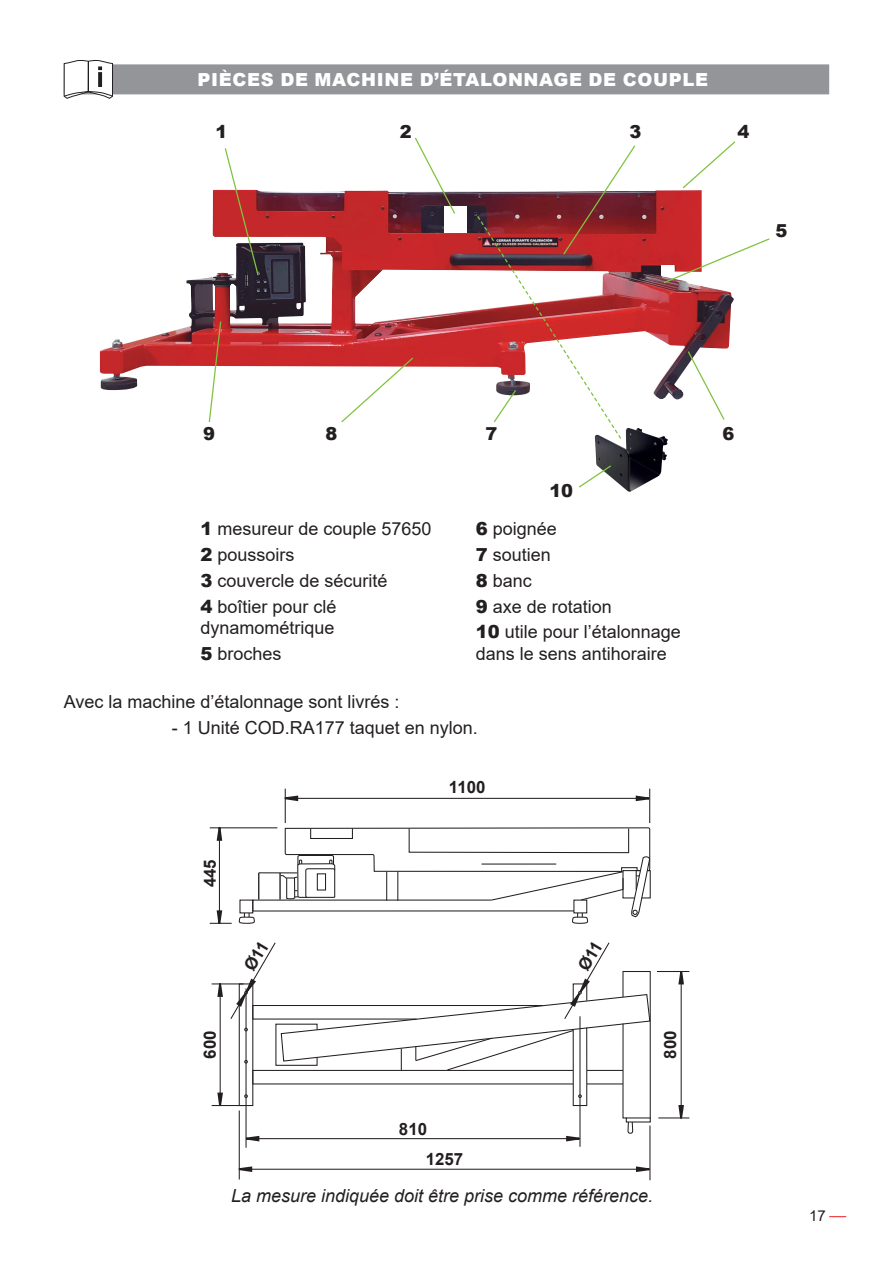
<style>
.page{position:relative;width:893px;height:1263px;background:#fff}
.page>*{position:absolute;margin:0;border:0;box-sizing:border-box;transform-origin:0 0}
.t1{font:18px/25.8px "Arial";color:#231f20}
.t2{font:italic 18px "Arial";color:#231f20}
.t3{font:900 18px "Arial";letter-spacing:.035em;color:#fff}
.t4{font:900 17.85px "Arial";color:#231f20}
.t5{font:700 16.95px "Arial";color:#231f20}
.t6{font:15px "Arial";color:#231f20}
.s1{font-weight:900}
</style>
<div class="page">
<svg style="left:829px;top:1216px;width:17px;height:1px"></svg>
<div style="left:64px;top:64px;width:765px;height:30px;background:#939598"></div>
<img style="left:113px;top:190px;width:621px;height:210px">
<svg style="left:224px;top:148px;width:36px;height:129px"></svg>
<svg style="left:686px;top:350px;width:40px;height:70px"></svg>
<svg style="left:340px;top:356px;width:75px;height:67px"></svg>
<svg style="left:208px;top:320px;width:14px;height:102px"></svg>
<svg style="left:662px;top:237px;width:108px;height:47px"></svg>
<svg style="left:682px;top:141px;width:54px;height:48px"></svg>
<img style="left:595px;top:428px;width:73px;height:64px">
<svg style="left:476px;top:145px;width:161px;height:295px"></svg>
<svg style="left:579px;top:464px;width:34px;height:25px"></svg>
<div style="left:444px;top:206px;width:23px;height:26px;background:#fff"></div>
<svg style="left:414px;top:137px;width:42px;height:78px"></svg>
<svg style="left:284px;top:788px;width:367px;height:36px"></svg>
<hr style="left:658px;top:1117px;width:31px;height:1px;background:#231f20">
<hr style="left:212px;top:1105px;width:32px;height:1px;background:#231f20">
<hr style="left:212px;top:983px;width:32px;height:1px;background:#231f20">
<hr style="left:657px;top:971px;width:32px;height:1px;background:#231f20">
<hr style="left:210px;top:827px;width:67px;height:1px;background:#231f20">
<hr style="left:219px;top:828px;width:1px;height:95px;background:#231f20">
<svg style="left:216px;top:827px;width:7px;height:15px"></svg>
<svg style="left:210px;top:909px;width:22px;height:15px"></svg>
<hr style="left:681px;top:984px;width:1px;height:121px;background:#231f20">
<svg style="left:678px;top:972px;width:6px;height:13px"></svg>
<svg style="left:677px;top:1104px;width:8px;height:15px"></svg>
<hr style="left:649px;top:789px;width:1px;height:34px;background:#231f20">
<hr style="left:285px;top:789px;width:1px;height:34px;background:#231f20">
<hr style="left:285px;top:798px;width:364px;height:1px;background:#231f20">
<svg style="left:635px;top:794px;width:16px;height:8px"></svg>
<svg style="left:284px;top:794px;width:15px;height:8px"></svg>
<svg style="left:238px;top:827px;width:413px;height:97px"></svg>
<hr style="left:279px;top:873px;width:2px;height:26px;background:#231f20">
<svg style="left:63px;top:60px;width:50px;height:331px"></svg>
<svg style="left:216px;top:942px;width:435px;height:238px"></svg>
<p class="t3" style="left:198px;top:66px;width:512px">PIÈCES DE MACHINE D’ÉTALONNAGE DE COUPLE</p>
<p class="t4" style="left:216px;top:119px;width:13px">1</p>
<p class="t4" style="left:630px;top:119px;width:13px">3</p>
<p class="t4" style="left:400px;top:119px;width:13px">2</p>
<p class="t4" style="left:737px;top:119px;width:13px">4</p>
<p class="t4" style="left:775px;top:217px;width:13px">5</p>
<p class="t4" style="left:203px;top:420px;width:13px">9</p>
<p class="t4" style="left:325px;top:420px;width:13px">8</p>
<p class="t4" style="left:486px;top:420px;width:13px">7</p>
<p class="t4" style="left:722px;top:420px;width:13px">6</p>
<p class="t1" style="left:200px;top:516px;width:233px"><span class="s1">1</span> mesureur de couple 57650<br><span class="s1">2</span> poussoirs<br><span class="s1">3</span> couvercle de sécurité<br><span class="s1">4</span> boîtier pour clé</p>
<p class="t1" style="left:200px;top:615px;width:136px">dynamométrique<br><span class="s1">5</span> broches</p>
<p class="t4" style="left:549px;top:477px;width:25px">10</p>
<p class="t1" style="left:476px;top:516px;width:207px"><span class="s1">6</span> poignée<br><span class="s1">7</span> soutien<br><span class="s1">8</span> banc<br><span class="s1">9</span> axe de rotation<br><span class="s1">10</span> utile pour l’étalonnage</p>
<p class="t1" style="left:476px;top:641px;width:193px">dans le sens antihoraire</p>
<p class="t1" style="left:64px;top:689px;width:337px">Avec la machine d’étalonnage sont livrés :</p>
<p class="t1" style="left:172px;top:715px;width:308px">- 1 Unité COD.RA177 taquet en nylon.</p>
<p class="t5" style="left:198px;top:887px;width:30px;rotate:-90deg">445</p>
<p class="t5" style="left:449px;top:775px;width:38px">1100</p>
<p class="t5" style="left:198px;top:1059px;width:30px;rotate:-90deg">600</p>
<p class="t5" style="left:658px;top:1059px;width:30px;rotate:-90deg">800</p>
<p class="t5" style="left:399px;top:1117px;width:30px">810</p>
<p class="t5" style="left:426px;top:1147px;width:39px">1257</p>
<p class="t2" style="left:231px;top:1184px;width:424px">La mesure indiquée doit être prise comme référence.</p>
<p class="t6" style="left:809px;top:1206px;width:18px">17</p>
</div>
